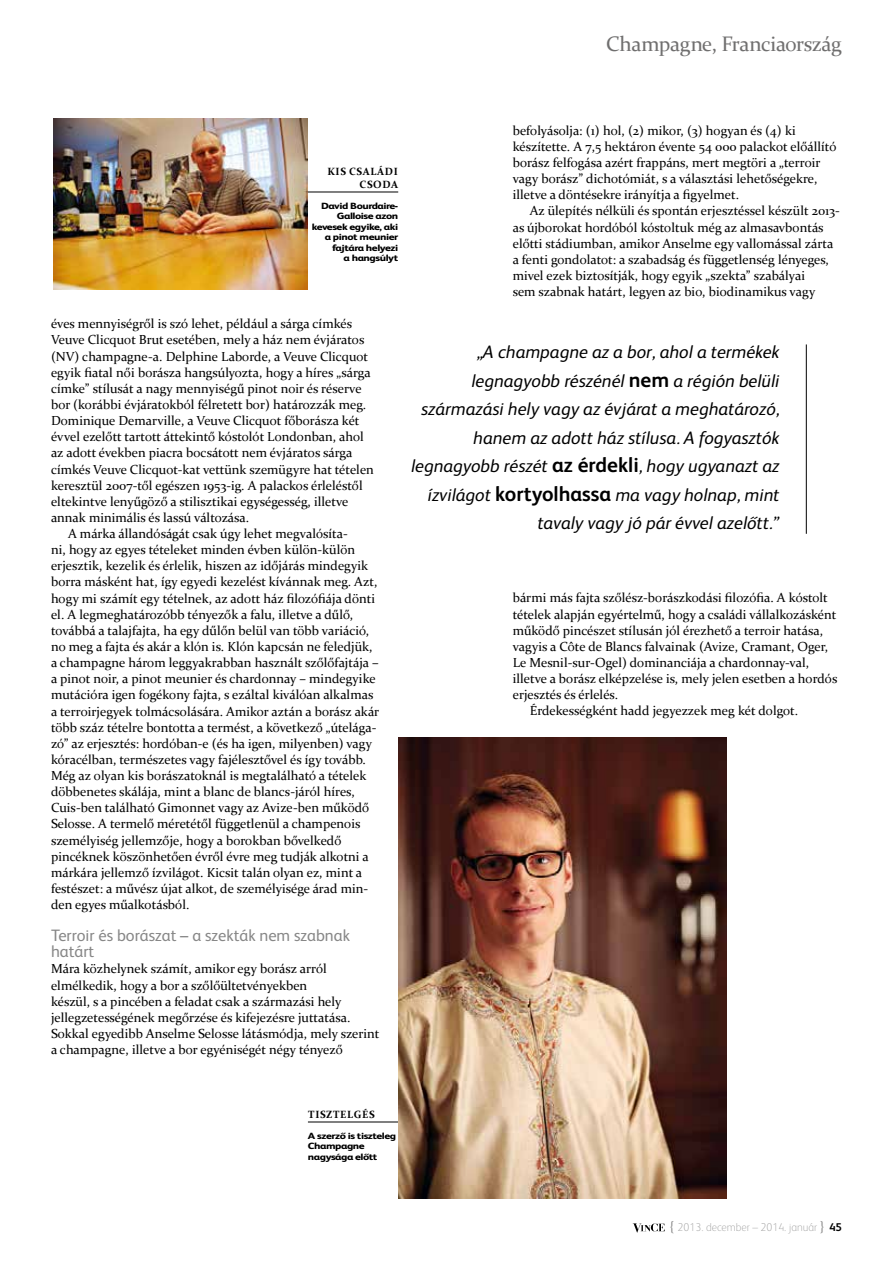
<style>
.page{position:relative;width:893px;height:1263px;background:#fff}
.page>*{position:absolute;margin:0;border:0;box-sizing:border-box;transform-origin:0 0}
.t1{font:21px "Constantia";letter-spacing:-.02em;color:#706f6f}
.t2{font:italic 18px/28.5px "FS Albert";color:#000;text-align:right}
.t3{font:16.5px/16px "FS Albert";color:#878787}
.t4{font:13.2px/16.2px "Constantia";color:#000}
.t5{font:100 11.25px "FS Albert";color:#929292}
.t6{font:700 10.5px/12.6px "Constantia";letter-spacing:.06em;color:#000;text-align:right}
.t7{font:800 9px/10.5px "FS Albert";letter-spacing:-.04em;color:#000;scale:1.23 1}
.s1{font-weight:700;font-style:normal;font-size:21px}
.s2{font-family:"Constantia";font-weight:400;font-size:13.2px;color:#878787}
.s3{font-weight:700;color:#000}
</style>
<div class="page">
<svg style="left:633px;top:1223px;width:32px;height:10px"></svg>
<hr style="left:806px;top:344px;width:1px;height:190px;background:#000">
<hr style="left:308px;top:1122px;width:90px;height:1px;background:#000">
<hr style="left:308px;top:192px;width:90px;height:1px;background:#000">
<img style="left:398px;top:737px;width:328px;height:461px">
<img style="left:53px;top:119px;width:255px;height:170px">
<h1 class="t1" style="left:606px;top:29px;width:237px">Champagne, Franciaország</h1>
<p class="t6" style="left:327px;top:165px;width:72px">KIS C SALÁDI<br>CSODA</p>
<p class="t7" style="left:312px;top:200px;width:72px;text-align:right">David Bourdaire-<br>Galloise azon kevesek egyike, aki a pinot meunier fajtára helyezi<br>a hangsúlyt</p>
<p class="t4" style="left:51px;top:315px;width:303px">éves mennyiségről is szó lehet, például a sárga címkés</p>
<p class="t4" style="left:51px;top:331px;width:315px">Veuve Clicquot Brut esetében, mely a ház nem évjáratos</p>
<p class="t4" style="left:51px;top:347px;width:319px">(NV) champagne-a. Delphine Laborde, a Veuve Clicquot</p>
<p class="t4" style="left:51px;top:364px;width:321px">egyik fiatal női borásza hangsúlyozta, hogy a híres „sárga</p>
<p class="t4" style="left:51px;top:380px;width:312px">címke” stílusát a nagy mennyiségű pinot noir és réserve</p>
<p class="t4" style="left:51px;top:396px;width:317px">bor (korábbi évjáratokból félretett bor) határozzák meg.</p>
<p class="t4" style="left:51px;top:412px;width:310px">Dominique Demarville, a Veuve Clicquot főborásza két</p>
<p class="t4" style="left:51px;top:428px;width:314px">évvel ezelőtt tartott áttekintő kóstolót Londonban, ahol</p>
<p class="t4" style="left:51px;top:444px;width:303px">az adott években piacra bocsátott nem évjáratos sárga</p>
<p class="t4" style="left:51px;top:460px;width:324px">címkés Veuve Clicquot-kat vettünk szemügyre hat tételen</p>
<p class="t4" style="left:51px;top:476px;width:313px">keresztül 2007-től egészen 1953-ig. A palackos érleléstől</p>
<p class="t4" style="left:51px;top:493px;width:299px">eltekintve lenyűgöző a stilisztikai egységesség, illetve</p>
<p class="t4" style="left:51px;top:509px;width:200px">annak minimális és lassú változása.</p>
<p class="t4" style="left:68px;top:525px;width:281px">A márka állandóságát csak úgy lehet megvalósíta-</p>
<p class="t4" style="left:51px;top:541px;width:306px">ni, hogy az egyes tételeket minden évben külön-külön</p>
<p class="t4" style="left:51px;top:557px;width:319px">erjesztik, kezelik és érlelik, hiszen az időjárás mindegyik</p>
<p class="t4" style="left:51px;top:573px;width:328px">borra másként hat, így egyedi kezelést kívánnak meg. Azt,</p>
<p class="t4" style="left:51px;top:589px;width:326px">hogy mi számít egy tételnek, az adott ház filozófiája dönti</p>
<p class="t4" style="left:51px;top:605px;width:304px">el. A legmeghatározóbb tényezők a falu, illetve a dűlő,</p>
<p class="t4" style="left:51px;top:622px;width:320px">továbbá a talajfajta, ha egy dűlőn belül van több variáció,</p>
<p class="t4" style="left:51px;top:638px;width:323px">no meg a fajta és akár a klón is. Klón kapcsán ne feledjük,</p>
<p class="t4" style="left:51px;top:654px;width:329px">a champagne három leggyakrabban használt szőlőfajtája –</p>
<p class="t4" style="left:51px;top:670px;width:326px">a pinot noir, a pinot meunier és chardonnay – mindegyike</p>
<p class="t4" style="left:51px;top:686px;width:324px">mutációra igen fogékony fajta, s ezáltal kiválóan alkalmas</p>
<p class="t4" style="left:51px;top:702px;width:330px">a terroirjegyek tolmácsolására. Amikor aztán a borász akár</p>
<p class="t4" style="left:51px;top:718px;width:327px">több száz tételre bontotta a termést, a következő „útelága-</p>
<p class="t4" style="left:51px;top:735px;width:323px">zó” az erjesztés: hordóban-e (és ha igen, milyenben) vagy</p>
<p class="t4" style="left:51px;top:751px;width:316px">kóracélban, természetes vagy fajélesztővel és így tovább.</p>
<p class="t4" style="left:51px;top:767px;width:317px">Még az olyan kis borászatoknál is megtalálható a tételek</p>
<p class="t4" style="left:51px;top:783px;width:305px">döbbenetes skálája, mint a blanc de blancs-járól híres,</p>
<p class="t4" style="left:51px;top:799px;width:320px">Cuis-ben található Gimonnet vagy az Avize-ben működő</p>
<p class="t4" style="left:51px;top:815px;width:311px">Selosse. A termelő méretétől függetlenül a champenois</p>
<p class="t4" style="left:51px;top:831px;width:292px">személyiség jellemzője, hogy a borokban bővelkedő</p>
<p class="t4" style="left:51px;top:847px;width:319px">pincéknek köszönhetően évről évre meg tudják alkotni a</p>
<p class="t4" style="left:51px;top:864px;width:313px">márkára jellemző ízvilágot. Kicsit talán olyan ez, mint a</p>
<p class="t4" style="left:51px;top:880px;width:319px">festészet: a művész újat alkot, de személyisége árad min-</p>
<p class="t4" style="left:51px;top:896px;width:140px">den egyes műalkotásból.</p>
<p class="t3" style="left:51px;top:927px;width:300px">Terroir és borászat – a szekták nem szabnak határt</p>
<p class="t4" style="left:51px;top:960px;width:330px">Mára közhelynek számít, amikor egy borász arról elmélkedik, hogy a bor a szőlőültetvényekben<br>készül, s a pincében a feladat csak a származási hely jellegzetességének megőrzése és kifejezésre juttatása.<br>Sokkal egyedibb Anselme Selosse látásmódja, mely szerint a champagne, illetve a bor egyéniségét négy tényező</p>
<p class="t4" style="left:513px;top:122px;width:325px">befolyásolja: (1) hol, (2) mikor, (3) hogyan és (4) ki készítette. A 7,5 hektáron évente 54 000 palackot előállító borász felfogása azért frappáns, mert megtöri a „terroir vagy borász” dichotómiát, s a választási lehetőségekre, illetve a döntésekre irányítja a figyelmet.</p>
<p class="t4" style="left:513px;top:202px;width:329px;text-indent:17px">Az ülepítés nélküli és spontán erjesztéssel készült 2013- as újborokat hordóból kóstoltuk még az almasavbontás előtti stádiumban, amikor Anselme egy vallomással zárta a fenti gondolatot: a szabadság és függetlenség lényeges, mivel ezek biztosítják, hogy egyik „szekta” szabályai<br>sem szabnak határt, legyen az bio, biodinamikus vagy</p>
<p class="t2" style="left:411px;top:337px;width:370px">„A champagne az a bor, ahol a termékek legnagyobb részénél <span class="s1">nem</span> a régión belüli származási hely vagy az évjárat a meghatározó, hanem az adott ház stílusa. A fogyasztók legnagyobb részét <span class="s1">az érdekli</span>, hogy ugyanazt az ízvilágot <span class="s1">kortyolhassa</span> ma vagy holnap, mint tavaly vagy jó pár évvel azelőtt.”</p>
<p class="t4" style="left:513px;top:589px;width:317px">bármi más fajta szőlész-borászkodási filozófia. A kóstolt</p>
<p class="t4" style="left:513px;top:605px;width:325px">tételek alapján egyértelmű, hogy a családi vállalkozásként</p>
<p class="t4" style="left:513px;top:621px;width:312px">működő pincészet stílusán jól érezhető a terroir hatása,</p>
<p class="t4" style="left:513px;top:638px;width:317px">vagyis a Côte de Blancs falvainak (Avize, Cramant, Oger,</p>
<p class="t4" style="left:513px;top:654px;width:298px">Le Mesnil-sur-Ogel) dominanciája a chardonnay-val,</p>
<p class="t4" style="left:513px;top:670px;width:326px">illetve a borász elképzelése is, mely jelen esetben a hordós</p>
<p class="t4" style="left:513px;top:686px;width:107px">erjesztés és érlelés.</p>
<p class="t4" style="left:530px;top:702px;width:270px">Érdekességként hadd jegyezzek meg két dolgot.</p>
<p class="t6" style="left:308px;top:1107px;width:68px">TISZTELGÉS</p>
<p class="t7" style="left:308px;top:1130px;width:73px">A szerző is tiszteleg<br>Champagne nagysága előtt</p>
<p class="t5" style="left:670px;top:1220px;width:174px"><span class="s2">{</span> 2013. december – 2014. január <span class="s2">}</span> <span class="s3">45</span></p>
</div>
